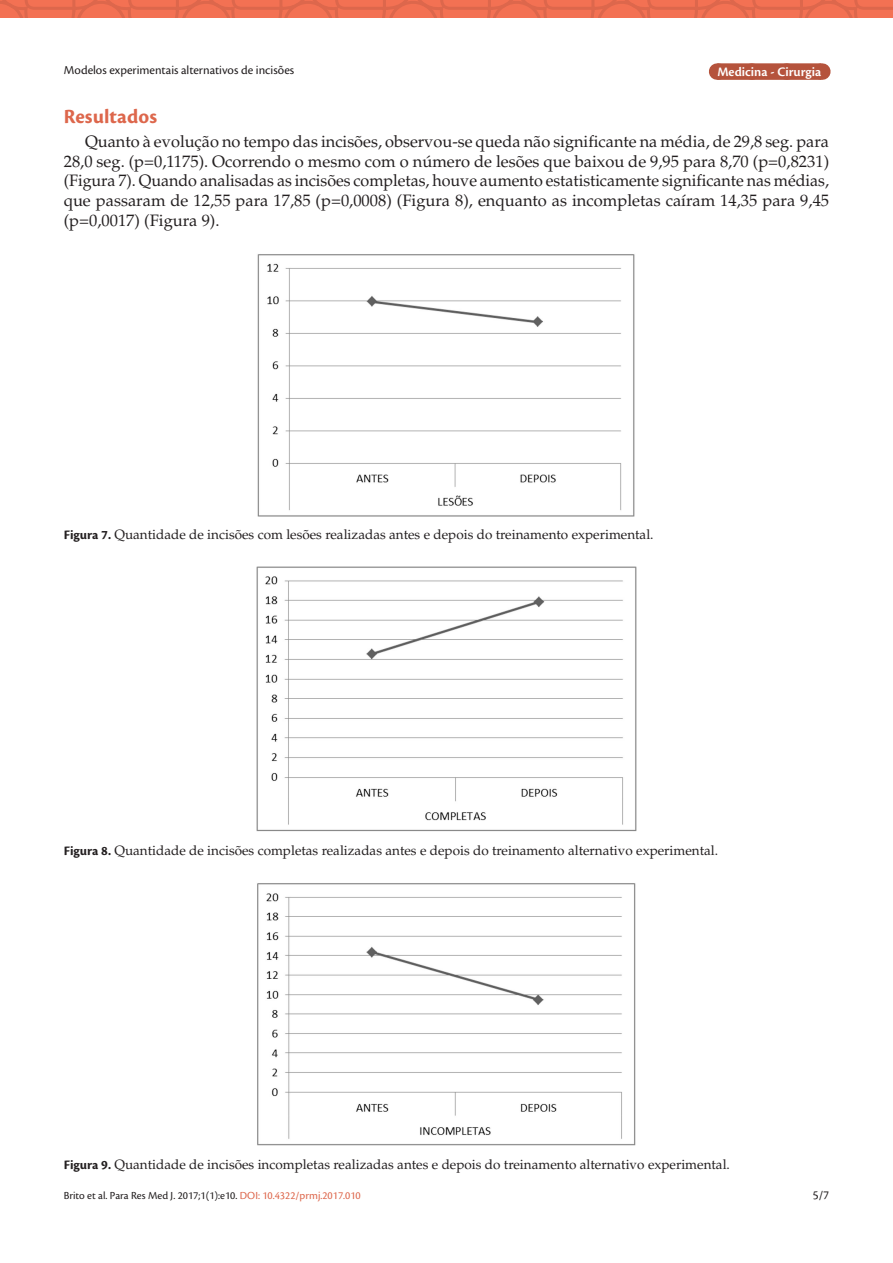
<style>
.page{position:relative;width:893px;height:1263px;background:#fff}
.page>*{position:absolute;margin:0;border:0;box-sizing:border-box;transform-origin:0 0}
.Heading1{font:700 21px "Cronos Pro";letter-spacing:.005em;color:#dd674c}
.Paragraph{font:16.5px/19.8px "Palatino";color:#231f20;text-align:justify}
.FigureCaption{font:13.5px "Palatino";color:#231f20}
.t1{font:600 13.5px "Cronos Pro";color:#fff}
.t2{font:12.75px "Cronos Pro";color:#231f20}
.t3{font:11.25px "Cronos Pro";color:#231f20}
.s1{font-family:"Cronos Pro";font-weight:700}
.s2{color:#dd674c}
</style>
<div class="page">
<svg style="left:0;top:0;width:893px;height:17px;background:#ec6e50"></svg>
<svg style="left:821px;top:63px;width:1px;height:17px"></svg>
<div style="left:717px;top:63px;width:104px;height:17px;background:#b5533c"></div>
<img style="left:257px;top:254px;width:378px;height:263px">
<img style="left:257px;top:567px;width:379px;height:265px">
<img style="left:257px;top:883px;width:379px;height:263px">
<p class="t2" style="left:64px;top:62px;width:232px">Modelos experimentais alternativos de incisões</p>
<p class="t1" style="left:717px;top:64px;width:105px">Medicina - Cirurgia</p>
<p class="Heading1" style="left:64px;top:104px;width:95px">Resultados</p>
<p class="Paragraph" style="left:64px;top:132px;width:767px;text-indent:21px">Quanto à evolução no tempo das incisões, observou-se queda não significante na média, de 29,8 seg. para 28,0 seg. (p=0,1175). Ocorrendo o mesmo com o número de lesões que baixou de 9,95 para 8,70 (p=0,8231) (Figura 7). Quando analisadas as incisões completas, houve aumento estatisticamente significante nas médias, que passaram de 12,55 para 17,85 (p=0,0008) (Figura 8), enquanto as incompletas caíram 14,35 para 9,45 (p=0,0017) (Figura 9).</p>
<p class="FigureCaption" style="left:64px;top:526px;width:591px"><span class="s1">Figura 7.</span> Quantidade de incisões com lesões realizadas antes e depois do treinamento experimental.</p>
<p class="FigureCaption" style="left:64px;top:842px;width:656px"><span class="s1">Figura 8.</span> Quantidade de incisões completas realizadas antes e depois do treinamento alternativo experimental.</p>
<p class="FigureCaption" style="left:64px;top:1157px;width:668px"><span class="s1">Figura 9.</span> Quantidade de incisões incompletas realizadas antes e depois do treinamento alternativo experimental.</p>
<p class="t3" style="left:64px;top:1189px;width:299px">Brito et al. Para Res Med J. 2017;1(1):e10. <span class="s2">DOI: 10.4322/prmj.2017.010</span></p>
<p class="t2" style="left:813px;top:1188px;width:18px">5/7</p>
</div>
